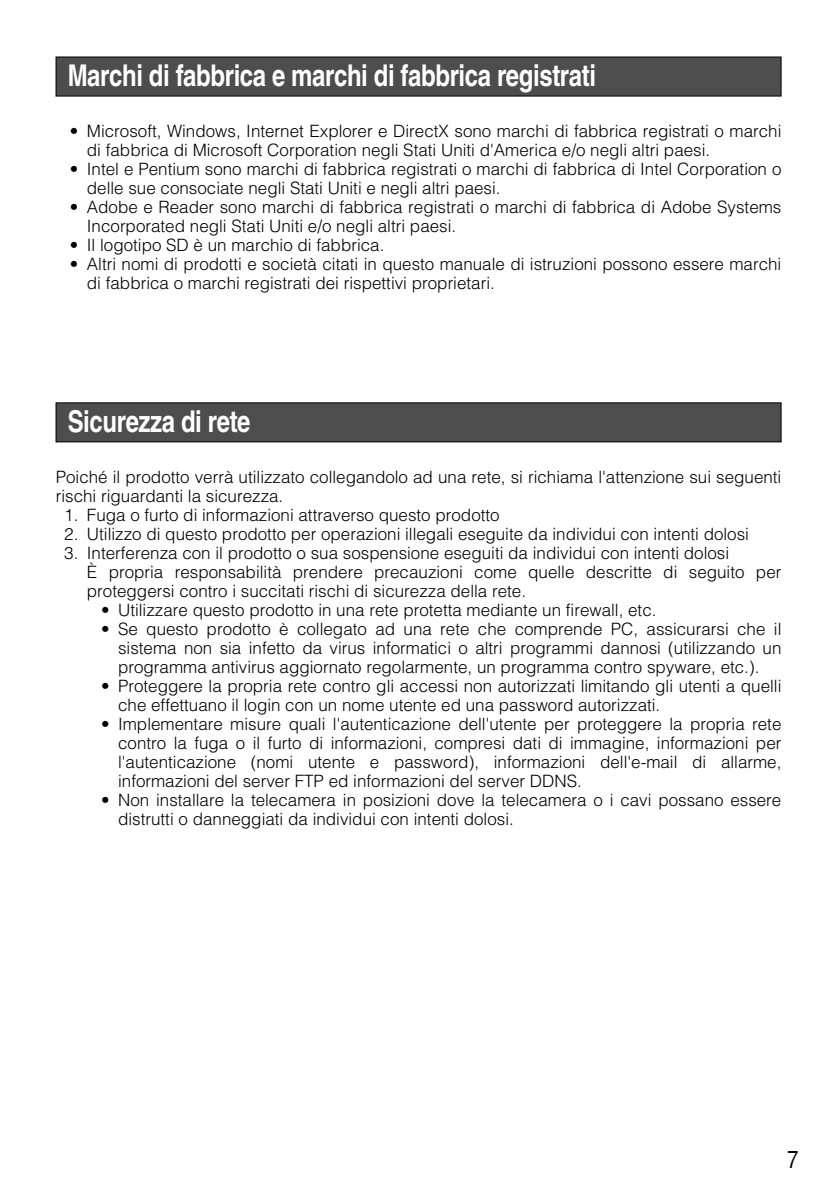
<style>
.page{position:relative;width:838px;height:1190px;background:#fff}
.page>*{position:absolute;margin:0;border:0;box-sizing:border-box;transform-origin:0 0}
.t1{font:700 30px "Helvetica";letter-spacing:-.015em;color:#fff;scale:.8 1}
.t2{font:24px "Helvetica";color:#000;scale:.85 1}
.t3{font:300 17px/19px "Helvetica";color:#000}
</style>
<div class="page">
<div style="left:56px;top:57px;width:725px;height:39px;background:#4d4d4d"></div>
<div style="left:56px;top:57px;width:725px;height:39px;border:1px solid #000"></div>
<div style="left:56px;top:403px;width:725px;height:39px;background:#4d4d4d"></div>
<div style="left:56px;top:403px;width:725px;height:39px;border:1px solid #000"></div>
<h1 class="t1" style="left:68px;top:65px;width:662px">Marchi di fabbrica e marchi di fabbrica registrati</h1>
<p class="t3" style="left:87px;top:123px;width:696px;text-indent:-17px">• Microsoft, Windows, Internet Explorer e DirectX sono marchi di fabbrica registrati o marchi di fabbrica di Microsoft Corporation negli Stati Uniti d'America e/o negli altri paesi.</p>
<p class="t3" style="left:87px;top:161px;width:696px;text-indent:-17px">• Intel e Pentium sono marchi di fabbrica registrati o marchi di fabbrica di Intel Corporation o delle sue consociate negli Stati Uniti e negli altri paesi.</p>
<p class="t3" style="left:87px;top:199px;width:696px;text-indent:-17px">• Adobe e Reader sono marchi di fabbrica registrati o marchi di fabbrica di Adobe Systems<br>Incorporated negli Stati Uniti e/o negli altri paesi.</p>
<p class="t3" style="left:70px;top:237px;width:316px">• Il logotipo SD è un marchio di fabbrica.</p>
<p class="t3" style="left:87px;top:256px;width:696px;text-indent:-17px">• Altri nomi di prodotti e società citati in questo manuale di istruzioni possono essere marchi di fabbrica o marchi registrati dei rispettivi proprietari.</p>
<h1 class="t1" style="left:68px;top:410px;width:230px">Sicurezza di rete</h1>
<p class="t3" style="left:56px;top:469px;width:727px">Poiché il prodotto verrà utilizzato collegandolo ad una rete, si richiama l'attenzione sui seguenti rischi riguardanti la sicurezza.</p>
<p class="t3" style="left:64px;top:507px;width:437px">1. Fuga o furto di informazioni attraverso questo prodotto</p>
<p class="t3" style="left:64px;top:526px;width:686px">2. Utilizzo di questo prodotto per operazioni illegali eseguite da individui con intenti dolosi</p>
<p class="t3" style="left:87px;top:545px;width:696px;text-indent:-23px">3. Interferenza con il prodotto o sua sospensione eseguiti da individui con intenti dolosi<br>È propria responsabilità prendere precauzioni come quelle descritte di seguito per proteggersi contro i succitati rischi di sicurezza della rete.</p>
<p class="t3" style="left:101px;top:602px;width:557px">• Utilizzare questo prodotto in una rete protetta mediante un firewall, etc.</p>
<p class="t3" style="left:118px;top:621px;width:665px;text-align:justify;text-indent:-17px">• Se questo prodotto è collegato ad una rete che comprende PC, assicurarsi che il sistema non sia infetto da virus informatici o altri programmi dannosi (utilizzando un programma antivirus aggiornato regolarmente, un programma contro spyware, etc.).</p>
<p class="t3" style="left:118px;top:678px;width:665px;text-indent:-17px">• Proteggere la propria rete contro gli accessi non autorizzati limitando gli utenti a quelli che effettuano il login con un nome utente ed una password autorizzati.</p>
<p class="t3" style="left:118px;top:716px;width:665px;text-align:justify;text-indent:-17px">• Implementare misure quali l'autenticazione dell'utente per proteggere la propria rete contro la fuga o il furto di informazioni, compresi dati di immagine, informazioni per l'autenticazione (nomi utente e password), informazioni dell'e-mail di allarme, informazioni del server FTP ed informazioni del server DDNS.</p>
<p class="t3" style="left:118px;top:792px;width:665px;text-indent:-17px">• Non installare la telecamera in posizioni dove la telecamera o i cavi possano essere distrutti o danneggiati da individui con intenti dolosi.</p>
<h2 class="t2" style="left:787px;top:1151px;width:15px">7</h2>
</div>
